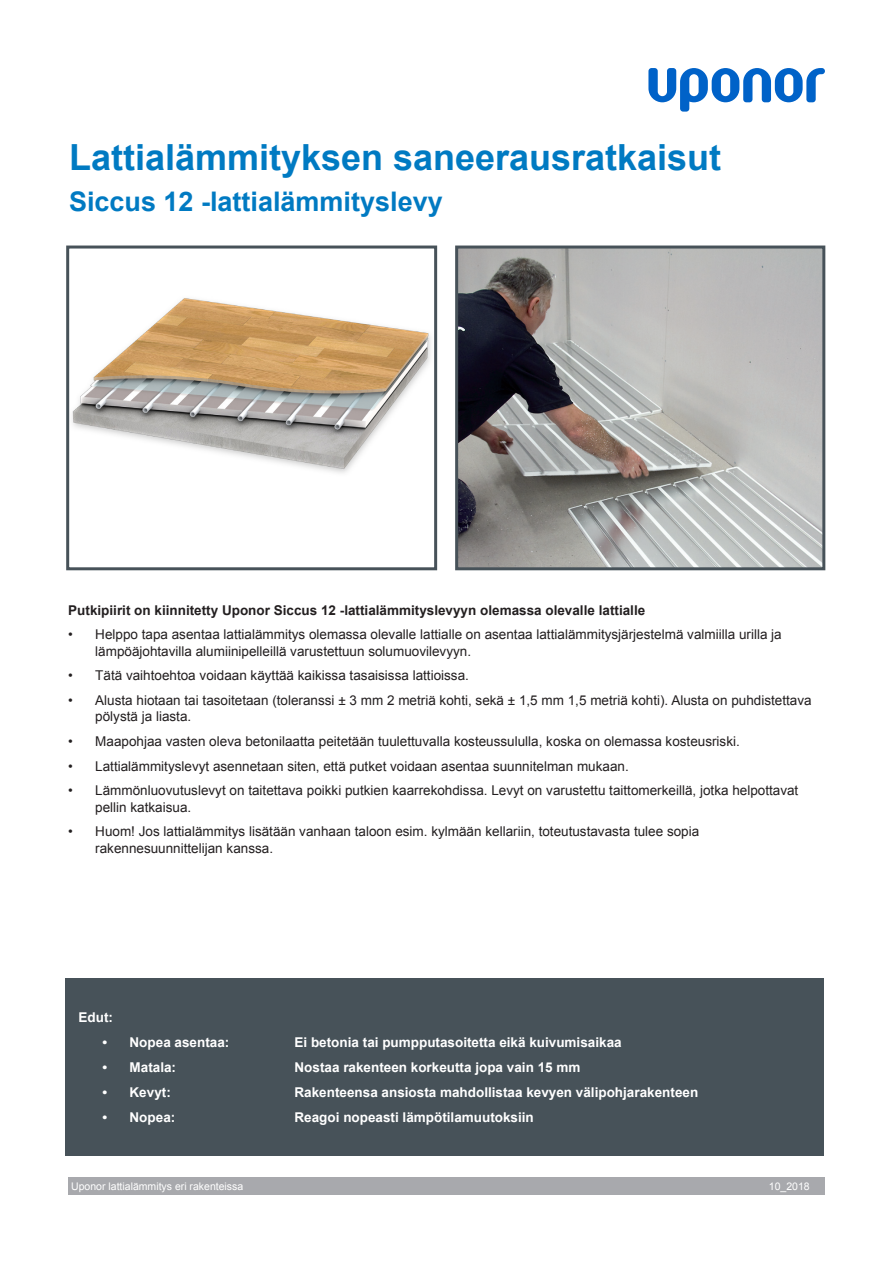
<style>
.page{position:relative;width:893px;height:1263px;background:#fff}
.page>*{position:absolute;margin:0;border:0;box-sizing:border-box;transform-origin:0 0}
.Otsikko{font:700 36px "Arial";color:#007ac2}
.Otsikko-2{font:700 27px "Arial";color:#007ac2}
.t1{font:13.5px/16.2px "Arial";color:#231f20}
.leipis{font:700 13.5px "Arial";color:#fff}
.leipis-2{font:700 13.5px "Arial";color:#231f20}
.Otsikko-3{font:10.5px "Arial";color:#fff}
</style>
<div class="page">
<svg style="left:648px;top:68px;width:177px;height:44px"></svg>
<div style="left:68px;top:1178px;width:757px;height:17px;background:#a8a9ad"></div>
<img style="left:459px;top:250px;width:362px;height:316px">
<div style="left:455px;top:246px;width:370px;height:324px;border:3px solid #475259"></div>
<img style="left:72px;top:298px;width:359px;height:175px">
<div style="left:66px;top:246px;width:371px;height:324px;border:3px solid #475259"></div>
<div style="left:66px;top:978px;width:758px;height:177px;background:#475259"></div>
<p class="Otsikko" style="left:69px;top:133px;width:654px">Lattialämmityksen saneerausratkaisut</p>
<p class="Otsikko-2" style="left:69px;top:183px;width:375px">Siccus 12 -lattialämmityslevy</p>
<p class="leipis-2" style="left:68px;top:601px;width:578px">Putkipiirit on kiinnitetty Uponor Siccus 12 -lattialämmityslevyyn olemassa olevalle lattialle</p>
<p class="t1" style="left:95px;top:627px;width:688px;text-indent:-27px">• Helppo tapa asentaa lattialämmitys olemassa olevalle lattialle on asentaa lattialämmitysjärjestelmä valmiilla urilla ja lämpöäjohtavilla alumiinipelleillä varustettuun solumuovilevyyn.</p>
<p class="t1" style="left:68px;top:668px;width:402px">• Tätä vaihtoehtoa voidaan käyttää kaikissa tasaisissa lattioissa.</p>
<p class="t1" style="left:95px;top:692px;width:718px;text-indent:-27px">• Alusta hiotaan tai tasoitetaan (toleranssi ± 3 mm 2 metriä kohti, sekä ± 1,5 mm 1,5 metriä kohti). Alusta on puhdistettava pölystä ja liasta.</p>
<p class="t1" style="left:68px;top:733px;width:673px">• Maapohjaa vasten oleva betonilaatta peitetään tuulettuvalla kosteussululla, koska on olemassa kosteusriski.</p>
<p class="t1" style="left:68px;top:758px;width:562px">• Lattialämmityslevyt asennetaan siten, että putket voidaan asentaa suunnitelman mukaan.</p>
<p class="t1" style="left:95px;top:783px;width:705px;text-indent:-27px">• Lämmönluovutuslevyt on taitettava poikki putkien kaarrekohdissa. Levyt on varustettu taittomerkeillä, jotka helpottavat pellin katkaisua.</p>
<p class="t1" style="left:95px;top:824px;width:605px;text-indent:-27px">• Huom! Jos lattialämmitys lisätään vanhaan taloon esim. kylmään kellariin, toteutustavasta tulee sopia rakennesuunnittelijan kanssa.</p>
<p class="leipis" style="left:79px;top:1008px;width:36px">Edut:</p>
<p class="leipis" style="left:103px;top:1033px;width:128px">• Nopea asentaa:</p>
<p class="leipis" style="left:295px;top:1033px;width:329px">Ei betonia tai pumpputasoitetta eikä kuivumisaikaa</p>
<p class="leipis" style="left:103px;top:1058px;width:75px">• Matala:</p>
<p class="leipis" style="left:295px;top:1058px;width:287px">Nostaa rakenteen korkeutta jopa vain 15 mm</p>
<p class="leipis" style="left:103px;top:1083px;width:70px">• Kevyt:</p>
<p class="leipis" style="left:295px;top:1083px;width:405px">Rakenteensa ansiosta mahdollistaa kevyen välipohjarakenteen</p>
<p class="leipis" style="left:103px;top:1108px;width:74px">• Nopea:</p>
<p class="leipis" style="left:295px;top:1108px;width:241px">Reagoi nopeasti lämpötilamuutoksiin</p>
<p class="Otsikko-3" style="left:71px;top:1180px;width:174px">Uponor lattialämmitys eri rakenteissa</p>
<p class="Otsikko-3" style="left:769px;top:1180px;width:42px">10_2018</p>
</div>
